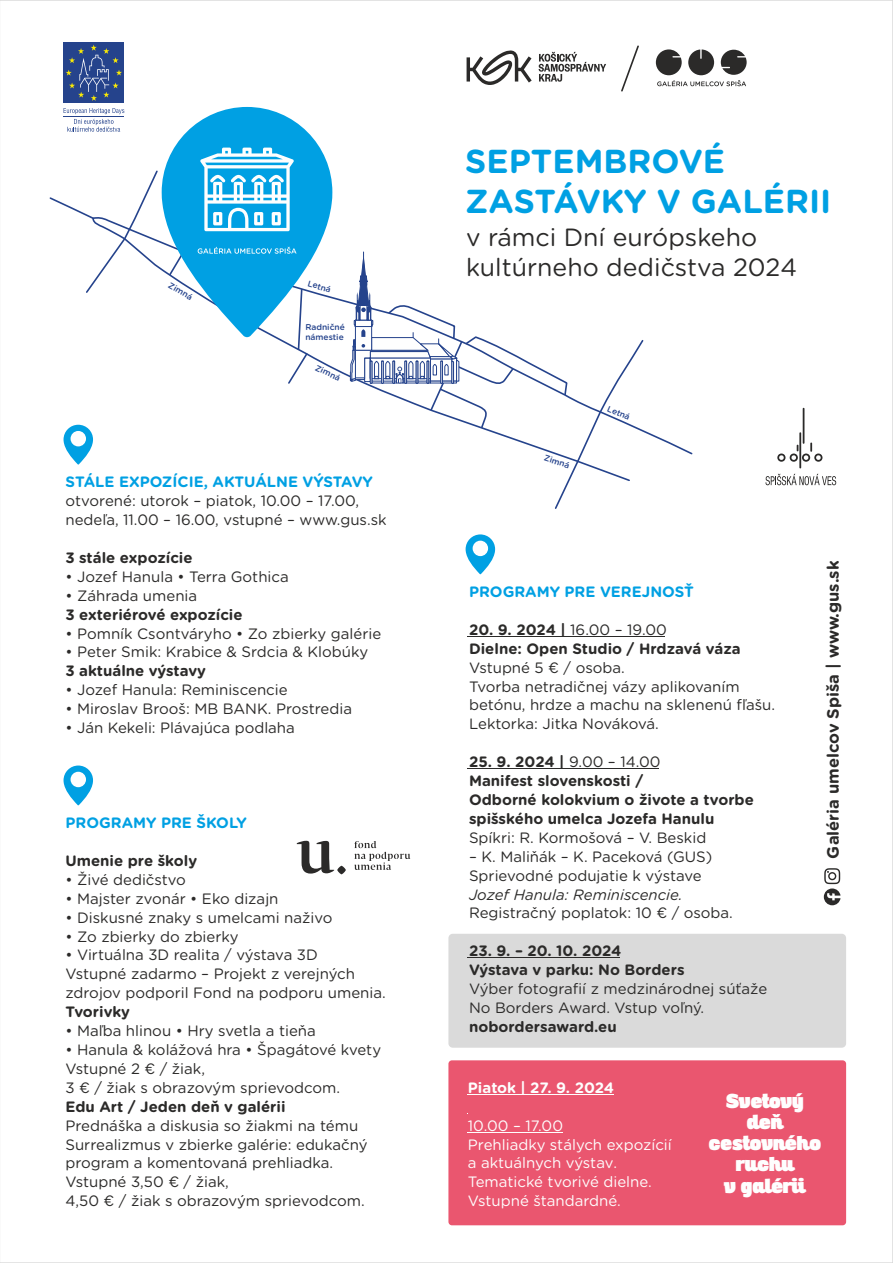
<style>
.page{position:relative;width:893px;height:1263px;background:#fff}
.page>*{position:absolute;margin:0;border:0;box-sizing:border-box;transform-origin:0 0}
.t1{font:700 33.15px/39.9px "Gotham Rounded";color:#00a0e3}
.t2{font:24.9px/29.8px "Gotham Rounded";color:#2b2a29}
.t3{font:19.65px/21.3px "Digitalino";color:#fefefe;text-align:center}
.t4{font:700 16.5px "Gotham Rounded";color:#2b2a29}
.t5{font:15px/18.9px "Gotham Rounded";color:#2b2a29}
.t6{font:700 15px/18.9px "Gotham Rounded";color:#2b2a29}
.t7{font:15px/18.9px "Gotham Rounded";color:#fefefe}
.t8{font:700 15px "Gotham Rounded";color:#00a0e3}
.t9{font:italic 15px "Gotham Rounded";color:#2b2a29}
.t10{font:700 15px "Gotham Rounded";color:#fefefe}
.t11{font:500 8.4px/10.1px "Gotham Rounded";color:#25438c}
.s1{font-weight:400}
</style>
<div class="page">
<div style="left:448px;top:934px;width:398px;height:114px;background:#dadada;border-radius:4px"></div>
<svg style="left:349px;top:251px;width:296px;height:258px"></svg>
<svg style="left:64px;top:425px;width:29px;height:39px"></svg>
<div style="left:71px;top:431px;width:15px;height:15px;background:#fefefe;border-radius:50%"></div>
<svg style="left:466px;top:534px;width:29px;height:40px"></svg>
<div style="left:473px;top:541px;width:15px;height:15px;background:#fefefe;border-radius:50%"></div>
<svg style="left:64px;top:765px;width:29px;height:40px"></svg>
<div style="left:71px;top:772px;width:15px;height:15px;background:#fefefe;border-radius:50%"></div>
<hr style="left:803px;top:408px;width:1px;height:36px;background:#2b2a29">
<hr style="left:799px;top:432px;width:2px;height:36px;background:#2b2a29">
<svg style="left:777px;top:442px;width:45px;height:20px"></svg>
<svg style="left:765px;top:474px;width:71px;height:11px"></svg>
<svg style="left:824px;top:868px;width:16px;height:37px"></svg>
<div style="left:64px;top:42px;width:60px;height:61px;background:#25438c"></div>
<svg style="left:66px;top:45px;width:56px;height:56px"></svg>
<svg style="left:64px;top:107px;width:268px;height:277px"></svg>
<div style="left:448px;top:1060px;width:398px;height:165px;background:#ea566f;border-radius:4px"></div>
<hr style="left:468px;top:1094px;width:146px;height:1px;background:#fefefe">
<hr style="left:468px;top:1132px;width:95px;height:1px;background:#fefefe">
<svg style="left:621px;top:45px;width:18px;height:47px"></svg>
<svg style="left:467px;top:50px;width:65px;height:35px"></svg>
<svg style="left:539px;top:52px;width:67px;height:30px"></svg>
<svg style="left:656px;top:49px;width:91px;height:37px"></svg>
<svg style="left:297px;top:841px;width:37px;height:32px"></svg>
<svg style="left:354px;top:841px;width:56px;height:29px"></svg>
<svg style="left:337px;top:866px;width:9px;height:8px"></svg>
<hr style="left:468px;top:636px;width:100px;height:1px;background:#2b2a29">
<hr style="left:568px;top:636px;width:97px;height:1px;background:#2b2a29">
<hr style="left:468px;top:768px;width:99px;height:1px;background:#2b2a29">
<hr style="left:567px;top:768px;width:91px;height:1px;background:#2b2a29">
<hr style="left:468px;top:957px;width:152px;height:1px;background:#2b2a29">
<p class="t11" style="left:172px;top:280px;width:28px;rotate:31deg">Zimná</p>
<p class="t11" style="left:309px;top:279px;width:25px;rotate:17deg">Letná</p>
<p class="t11" style="left:305px;top:322px;width:41px">Radničné námestie</p>
<p class="t11" style="left:318px;top:363px;width:28px;rotate:26deg">Zimná</p>
<p class="t8" style="left:65px;top:475px;width:309px">STÁLE EXPOZÍCIE, AKTUÁLNE VÝSTAVY</p>
<p class="t5" style="left:65px;top:492px;width:323px">otvorené: utorok – piatok, 10.00 – 17.00, nedeľa, 11.00 – 16.00, vstupné – www.gus.sk</p>
<p class="t6" style="left:65px;top:549px;width:129px">3 stále expozície</p>
<p class="t5" style="left:65px;top:568px;width:225px">• Jozef Hanula • Terra Gothica</p>
<p class="t5" style="left:65px;top:587px;width:133px">• Záhrada umenia</p>
<p class="t6" style="left:65px;top:606px;width:179px">3 exteriérové expozície</p>
<p class="t5" style="left:65px;top:625px;width:317px">• Pomník Csontváryho • Zo zbierky galérie</p>
<p class="t5" style="left:65px;top:643px;width:304px">• Peter Smik: Krabice &amp; Srdcia &amp; Klobúky</p>
<p class="t6" style="left:65px;top:662px;width:142px">3 aktuálne výstavy</p>
<p class="t5" style="left:65px;top:681px;width:224px">• Jozef Hanula: Reminiscencie</p>
<p class="t5" style="left:65px;top:700px;width:288px">• Miroslav Brooš: MB BANK. Prostredia</p>
<p class="t5" style="left:65px;top:719px;width:231px">• Ján Kekeli: Plávajúca podlaha</p>
<p class="t8" style="left:65px;top:816px;width:183px">PROGRAMY PRE ŠKOLY</p>
<p class="t6" style="left:65px;top:852px;width:133px">Umenie pre školy</p>
<p class="t5" style="left:65px;top:871px;width:122px">• Živé dedičstvo</p>
<p class="t5" style="left:65px;top:890px;width:215px">• Majster zvonár • Eko dizajn</p>
<p class="t5" style="left:65px;top:909px;width:268px">• Diskusné znaky s umelcami naživo</p>
<p class="t5" style="left:65px;top:928px;width:175px">• Zo zbierky do zbierky</p>
<p class="t5" style="left:65px;top:946px;width:322px">• Virtuálna 3D realita / výstava 3D<br>Vstupné zadarmo – Projekt z verejných zdrojov podporil Fond na podporu umenia.</p>
<p class="t6" style="left:65px;top:1003px;width:66px">Tvorivky</p>
<p class="t5" style="left:65px;top:1022px;width:252px">• Maľba hlinou • Hry svetla a tieňa</p>
<p class="t5" style="left:65px;top:1041px;width:317px">• Hanula &amp; kolážová hra • Špagátové kvety<br>Vstupné 2 € / žiak,<br>3 € / žiak s obrazovým sprievodcom.</p>
<p class="t6" style="left:65px;top:1098px;width:222px">Edu Art / Jeden deň v galérii</p>
<p class="t5" style="left:65px;top:1117px;width:304px">Prednáška a diskusia so žiakmi na tému Surrealizmus v zbierke galérie: edukačný program a komentovaná prehliadka.<br>Vstupné 3,50 € / žiak,<br>4,50 € / žiak s obrazovým sprievodcom.</p>
<h1 class="t1" style="left:465px;top:143px;width:368px">SEPTEMBROVÉ<br>ZASTÁVKY V GALÉRII</h1>
<h2 class="t2" style="left:466px;top:224px;width:333px">v rámci Dní európskeho kultúrneho dedičstva 2024</h2>
<p class="t11" style="left:546px;top:453px;width:28px;rotate:18deg">Zimná</p>
<p class="t11" style="left:610px;top:404px;width:25px;rotate:24deg">Letná</p>
<p class="t8" style="left:469px;top:585px;width:226px">PROGRAMY PRE VEREJNOSŤ</p>
<p class="t6" style="left:469px;top:621px;width:273px">20. 9. 2024 | <span class="s1">16.00 – 19.00<br></span>Dielne: Open Studio / Hrdzavá váza</p>
<p class="t5" style="left:469px;top:659px;width:308px">Vstupné 5 € / osoba.<br>Tvorba netradičnej vázy aplikovaním betónu, hrdze a machu na sklenenú fľašu.<br>Lektorka: Jitka Nováková.</p>
<p class="t6" style="left:469px;top:753px;width:286px">25. 9. 2024 | <span class="s1">9.00 – 14.00<br></span>Manifest slovenskosti /<br>Odborné kolokvium o živote a tvorbe spišského umelca Jozefa Hanulu</p>
<p class="t5" style="left:469px;top:829px;width:239px">Spíkri: R. Kormošová – V. Beskid</p>
<p class="t5" style="left:469px;top:848px;width:245px">– K. Maliňák – K. Paceková (GUS)<br>Sprievodné podujatie k výstave</p>
<p class="t9" style="left:469px;top:887px;width:215px">Jozef Hanula: Reminiscencie.</p>
<p class="t5" style="left:469px;top:904px;width:265px">Registračný poplatok: 10 € / osoba.</p>
<p class="t6" style="left:469px;top:942px;width:217px">23. 9. – 20. 10. 2024<br>Výstava v parku: No Borders</p>
<p class="t5" style="left:469px;top:980px;width:300px">Výber fotografií z medzinárodnej súťaže<br>No Borders Award. Vstup voľný.</p>
<p class="t6" style="left:469px;top:1018px;width:149px">nobordersaward.eu</p>
<p class="t4" style="left:826px;top:858px;width:299px;rotate:-90deg">Galéria umelcov Spiša | www.gus.sk</p>
<p class="t10" style="left:468px;top:1081px;width:148px">Piatok | 27. 9. 2024</p>
<p class="t7" style="left:468px;top:1117px;width:205px">10.00 – 17.00<br>Prehliadky stálych expozícií a aktuálnych výstav.<br>Tematické tvorivé dielne.<br>Vstupné štandardné.</p>
<h3 class="t3" style="left:709px;top:1091px;width:114px">Svetový deň cestovného ruchu<br>v galérii</h3>
</div>
